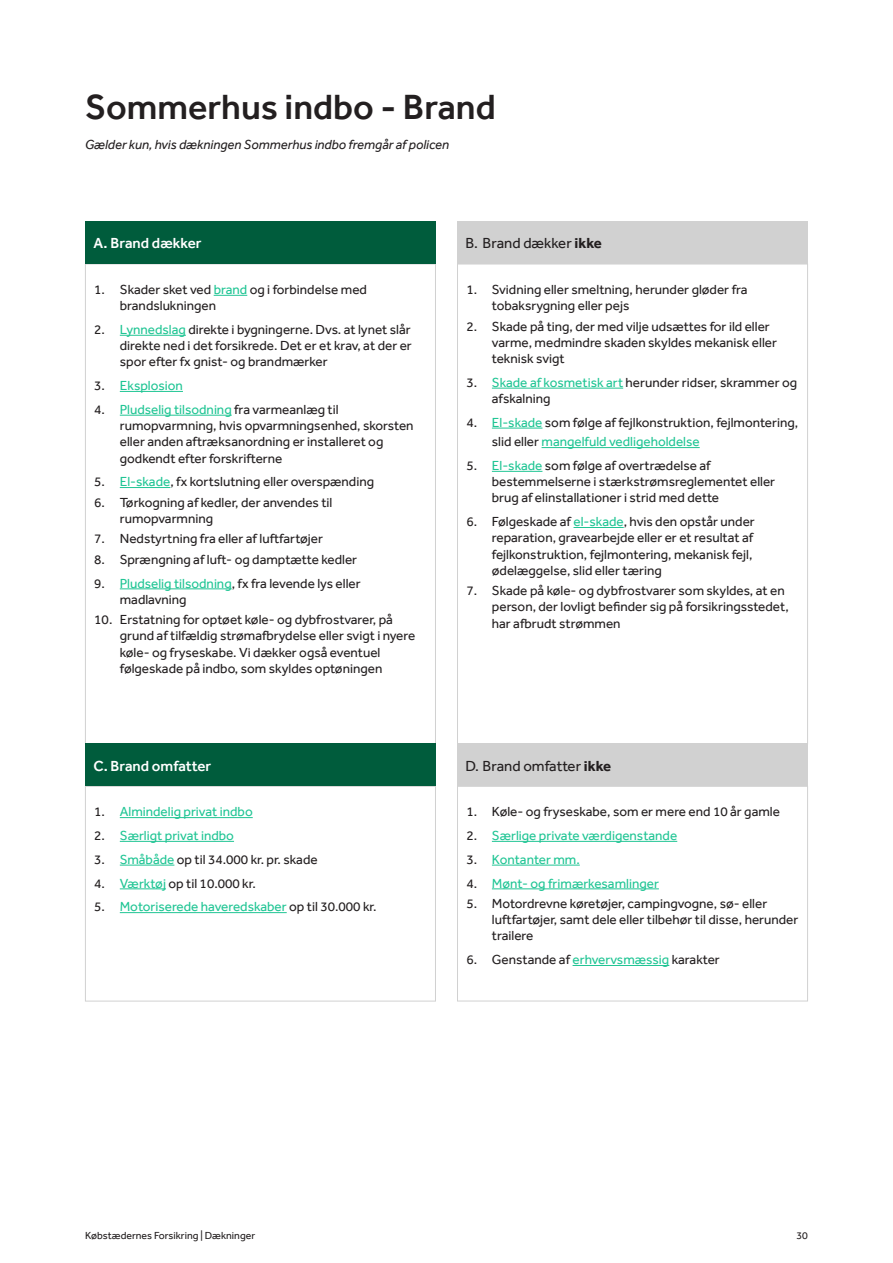
<style>
.page{position:relative;width:893px;height:1263px;background:#fff}
.page>*{position:absolute;margin:0;border:0;box-sizing:border-box;transform-origin:0 0}
.H3_Afsnitsoverskrift{font:500 36px "Effra";color:#231f20}
.Overskrift_Skema{font:15px "Effra";color:#231f20}
.Overskrift_Skema_HVID{font:500 15px "Effra";color:#fff}
.t1{font:13.5px/16.2px "Effra";color:#231f20}
.t2{font:13.5px "Effra";color:#20c594}
.Disclaimer{font:italic 13.5px "Effra";color:#231f20}
.Sidetal{font:10.5px "Effra";color:#231f20}
.s1{color:#20c594}
.s2{color:#231f20}
.s3{font-weight:700}
</style>
<div class="page">
<hr style="left:214px;top:295px;width:33px;height:1px;background:#20c594">
<hr style="left:120px;top:335px;width:66px;height:1px;background:#20c594">
<hr style="left:120px;top:391px;width:63px;height:1px;background:#20c594">
<hr style="left:120px;top:415px;width:112px;height:1px;background:#20c594">
<hr style="left:120px;top:487px;width:50px;height:1px;background:#20c594">
<hr style="left:120px;top:588px;width:112px;height:1px;background:#20c594">
<hr style="left:120px;top:817px;width:133px;height:1px;background:#20c594">
<hr style="left:120px;top:841px;width:114px;height:1px;background:#20c594">
<hr style="left:120px;top:865px;width:54px;height:1px;background:#20c594">
<hr style="left:120px;top:888px;width:46px;height:1px;background:#20c594">
<hr style="left:120px;top:912px;width:167px;height:1px;background:#20c594">
<div style="left:85px;top:786px;width:351px;height:215px;border:1px solid #d1d1d1"></div>
<hr style="left:492px;top:388px;width:131px;height:1px;background:#20c594">
<hr style="left:492px;top:428px;width:50px;height:1px;background:#20c594">
<hr style="left:542px;top:447px;width:158px;height:1px;background:#20c594">
<hr style="left:492px;top:471px;width:50px;height:1px;background:#20c594">
<hr style="left:573px;top:527px;width:51px;height:1px;background:#20c594">
<hr style="left:492px;top:841px;width:185px;height:1px;background:#20c594">
<hr style="left:492px;top:865px;width:88px;height:1px;background:#20c594">
<hr style="left:492px;top:888px;width:167px;height:1px;background:#20c594">
<hr style="left:573px;top:965px;width:96px;height:1px;background:#20c594">
<div style="left:457px;top:786px;width:351px;height:215px;border:1px solid #d1d1d1"></div>
<div style="left:85px;top:221px;width:351px;height:43px;background:#005c3c"></div>
<div style="left:85px;top:743px;width:351px;height:43px;background:#005c3c"></div>
<div style="left:457px;top:221px;width:351px;height:43px;background:#d1d1d1"></div>
<div style="left:457px;top:743px;width:351px;height:43px;background:#d1d1d1"></div>
<p class="H3_Afsnitsoverskrift" style="left:85px;top:85px;width:412px">Sommerhus indbo - Brand</p>
<p class="Disclaimer" style="left:85px;top:137px;width:366px">Gælder kun, hvis dækningen Sommerhus indbo fremgår af policen</p>
<p class="Overskrift_Skema_HVID" style="left:94px;top:234px;width:109px">A. Brand dækker</p>
<p class="t1" style="left:120px;top:281px;width:249px;text-indent:-26px">1. Skader sket ved <span class="s1">brand</span> og i forbindelse med brandslukningen</p>
<p class="t1" style="left:120px;top:321px;width:294px;text-align:justify;text-indent:-26px">2. <span class="s1">Lynnedslag</span> direkte i bygningerne. Dvs. at lynet slår direkte ned i det forsikrede. Det er et krav, at der er spor efter fx gnist- og brandmærker</p>
<p class="t2" style="left:94px;top:378px;width:90px"><span class="s2">3.</span> Eksplosion</p>
<p class="t1" style="left:120px;top:401px;width:295px;text-indent:-26px">4. <span class="s1">Pludselig tilsodning</span> fra varmeanlæg til rumopvarmning, hvis opvarmningsenhed, skorsten eller anden aftræksanordning er installeret og godkendt efter forskrifterne</p>
<p class="t1" style="left:94px;top:473px;width:281px">5. <span class="s1">El-skade</span>, fx kortslutning eller overspænding</p>
<p class="t1" style="left:120px;top:494px;width:214px;text-indent:-26px">6. Tørkogning af kedler, der anvendes til rumopvarmning</p>
<p class="t1" style="left:94px;top:531px;width:230px">7. Nedstyrtning fra eller af luftfartøjer</p>
<p class="t1" style="left:94px;top:551px;width:264px">8. Sprængning af luft- og damptætte kedler</p>
<p class="t1" style="left:120px;top:575px;width:242px;text-indent:-26px">9. <span class="s1">Pludselig tilsodning</span>, fx fra levende lys eller madlavning</p>
<p class="t1" style="left:120px;top:611px;width:297px;text-indent:-26px">10. Erstatning for optøet køle- og dybfrostvarer, på grund af tilfældig strømafbrydelse eller svigt i nyere køle- og fryseskabe. Vi dækker også eventuel følgeskade på indbo, som skyldes optøningen</p>
<p class="Overskrift_Skema_HVID" style="left:94px;top:757px;width:119px">C. Brand omfatter</p>
<p class="t2" style="left:94px;top:804px;width:160px"><span class="s2">1.</span> Almindelig privat indbo</p>
<p class="t2" style="left:94px;top:827px;width:141px"><span class="s2">2.</span> Særligt privat indbo</p>
<p class="t1" style="left:94px;top:851px;width:225px">3. <span class="s1">Småbåde</span> op til 34.000 kr. pr. skade</p>
<p class="t1" style="left:94px;top:875px;width:163px">4. <span class="s1">Værktøj</span> op til 10.000 kr.</p>
<p class="t2" style="left:94px;top:899px;width:284px"><span class="s2">5.</span> Motoriserede haveredskaber <span class="s2">op til 30.000 kr.</span></p>
<p class="Overskrift_Skema" style="left:466px;top:234px;width:138px">B. Brand dækker <span class="s3">ikke</span></p>
<p class="t1" style="left:492px;top:281px;width:257px;text-indent:-26px">1. Svidning eller smeltning, herunder gløder fra tobaksrygning eller pejs</p>
<p class="t1" style="left:492px;top:318px;width:287px;text-indent:-26px">2. Skade på ting, der med vilje udsættes for ild eller varme, medmindre skaden skyldes mekanisk eller teknisk svigt</p>
<p class="t1" style="left:492px;top:374px;width:307px;text-indent:-26px">3. <span class="s1">Skade af kosmetisk art</span> herunder ridser, skrammer og afskalning</p>
<p class="t1" style="left:492px;top:412px;width:308px;line-height:19.5px;text-indent:-26px">4. <span class="s1">El-skade</span> som følge af fejlkonstruktion, fejlmontering, slid eller <span class="s1">mangelfuld vedligeholdelse</span></p>
<p class="t1" style="left:492px;top:457px;width:285px;text-indent:-26px">5. <span class="s1">El-skade</span> som følge af overtrædelse af bestemmelserne i stærkstrømsreglementet eller brug af elinstallationer i strid med dette</p>
<p class="t1" style="left:492px;top:513px;width:264px;text-indent:-26px">6. Følgeskade af <span class="s1">el-skade</span>, hvis den opstår under reparation, gravearbejde eller er et resultat af fejlkonstruktion, fejlmontering, mekanisk fejl, ødelæggelse, slid eller tæring</p>
<p class="t1" style="left:492px;top:582px;width:298px;text-indent:-26px">7. Skade på køle- og dybfrostvarer som skyldes, at en person, der lovligt befinder sig på forsikringsstedet, har afbrudt strømmen</p>
<p class="Overskrift_Skema" style="left:466px;top:757px;width:147px">D. Brand omfatter <span class="s3">ikke</span></p>
<p class="t1" style="left:466px;top:803px;width:315px">1. Køle- og fryseskabe, som er mere end 10 år gamle</p>
<p class="t2" style="left:466px;top:827px;width:212px"><span class="s2">2.</span> Særlige private værdigenstande</p>
<p class="t2" style="left:466px;top:851px;width:115px"><span class="s2">3.</span> Kontanter mm.</p>
<p class="t2" style="left:466px;top:875px;width:194px"><span class="s2">4.</span> Mønt- og frimærkesamlinger</p>
<p class="t1" style="left:492px;top:895px;width:308px;text-indent:-26px">5. Motordrevne køretøjer, campingvogne, sø- eller luftfartøjer, samt dele eller tilbehør til disse, herunder trailere</p>
<p class="t1" style="left:466px;top:951px;width:255px">6. Genstande af <span class="s1">erhvervsmæssig</span> karakter</p>
<p class="Sidetal" style="left:85px;top:1229px;width:172px">Købstædernes Forsikring | Dækninger</p>
<p class="Sidetal" style="left:796px;top:1229px;width:13px">30</p>
</div>
